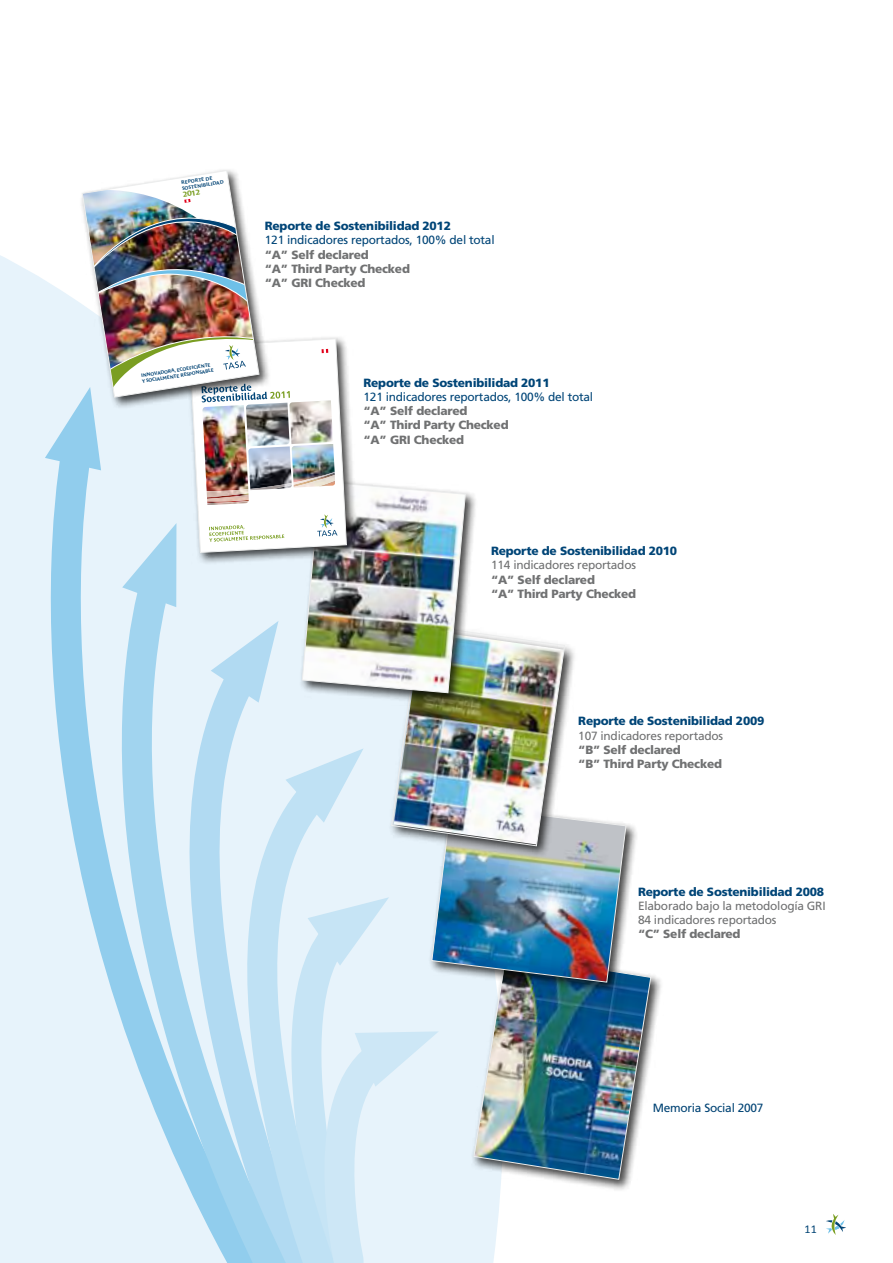
<style>
.page{position:relative;width:893px;height:1263px;background:#fff}
.page>*{position:absolute;margin:0;border:0;box-sizing:border-box;transform-origin:0 0}
.t1{font:12px "Calibri";color:#004374}
.t2{font:900 11.85px/14.2px "Frutiger LT Std";letter-spacing:-.02em;color:#707172}
.t3{font:900 11.85px "Frutiger LT Std";letter-spacing:-.02em;color:#004577}
.t4{font:11.85px/14.2px "Frutiger LT Std";letter-spacing:-.02em;color:#707172}
.t5{font:11.85px "Frutiger LT Std";letter-spacing:-.02em;color:#004577}
.t6{font:11.85px "Frutiger LT Std";letter-spacing:-.02em;color:#004374}
.t7{font:700 8.25px "Costa Ptf";color:#7a9e22}
.t8{font:700 4.95px/5.8px "Costa Ptf";color:#004374}
.t9{font:700 4.8px/5.8px "Costa Ptf";color:#004374}
</style>
<div class="page">
<svg style="left:826px;top:1214px;width:20px;height:21px"></svg>
<div style="left:471px;top:951px;width:192px;height:241px;background:#000;opacity:.75"></div>
<div style="left:0;top:406px;width:45px;height:857px;background:#e7f3fb"></div>
<img style="left:45px;top:170px;width:607px;height:1093px">
<p class="t8" style="left:181px;top:180px;width:43px;rotate:-9deg">REPORTE DE<br>SOSTENIBILIDAD</p>
<p class="t7" style="left:182px;top:190px;width:19px;rotate:-9deg">2012</p>
<p class="t9" style="left:141px;top:373px;width:74px;rotate:-9deg">INNOVADORA, ECOEFICIENTE<br>Y SOCIALMENTE RESPONSABLE</p>
<p class="t3" style="left:265px;top:219px;width:188px">Reporte de Sostenibilidad 2012</p>
<p class="t5" style="left:265px;top:233px;width:231px">121 indicadores reportados, 100% del total</p>
<p class="t2" style="left:265px;top:247px;width:147px">“A” Self declared<br>“A” Third Party Checked “A” GRI Checked</p>
<p class="t3" style="left:364px;top:375px;width:188px">Reporte de Sostenibilidad 2011</p>
<p class="t5" style="left:364px;top:390px;width:231px">121 indicadores reportados, 100% del total</p>
<p class="t2" style="left:364px;top:404px;width:147px">“A” Self declared<br>“A” Third Party Checked “A” GRI Checked</p>
<p class="t3" style="left:491px;top:544px;width:188px">Reporte de Sostenibilidad 2010</p>
<p class="t4" style="left:491px;top:558px;width:146px">114 indicadores reportados</p>
<p class="t2" style="left:491px;top:572px;width:147px">“A” Self declared<br>“A” Third Party Checked</p>
<p class="t3" style="left:578px;top:714px;width:188px">Reporte de Sostenibilidad 2009</p>
<p class="t4" style="left:578px;top:728px;width:146px">107 indicadores reportados</p>
<p class="t2" style="left:578px;top:743px;width:145px">“B” Self declared<br>“B” Third Party Checked</p>
<p class="t3" style="left:638px;top:884px;width:188px">Reporte de Sostenibilidad 2008</p>
<p class="t4" style="left:638px;top:899px;width:189px">Elaborado bajo la metodología GRI<br>84 indicadores reportados</p>
<p class="t2" style="left:638px;top:927px;width:104px">“C” Self declared</p>
<p class="t6" style="left:653px;top:1101px;width:112px">Memoria Social 2007</p>
<p class="t1" style="left:805px;top:1222px;width:14px">11</p>
</div>
